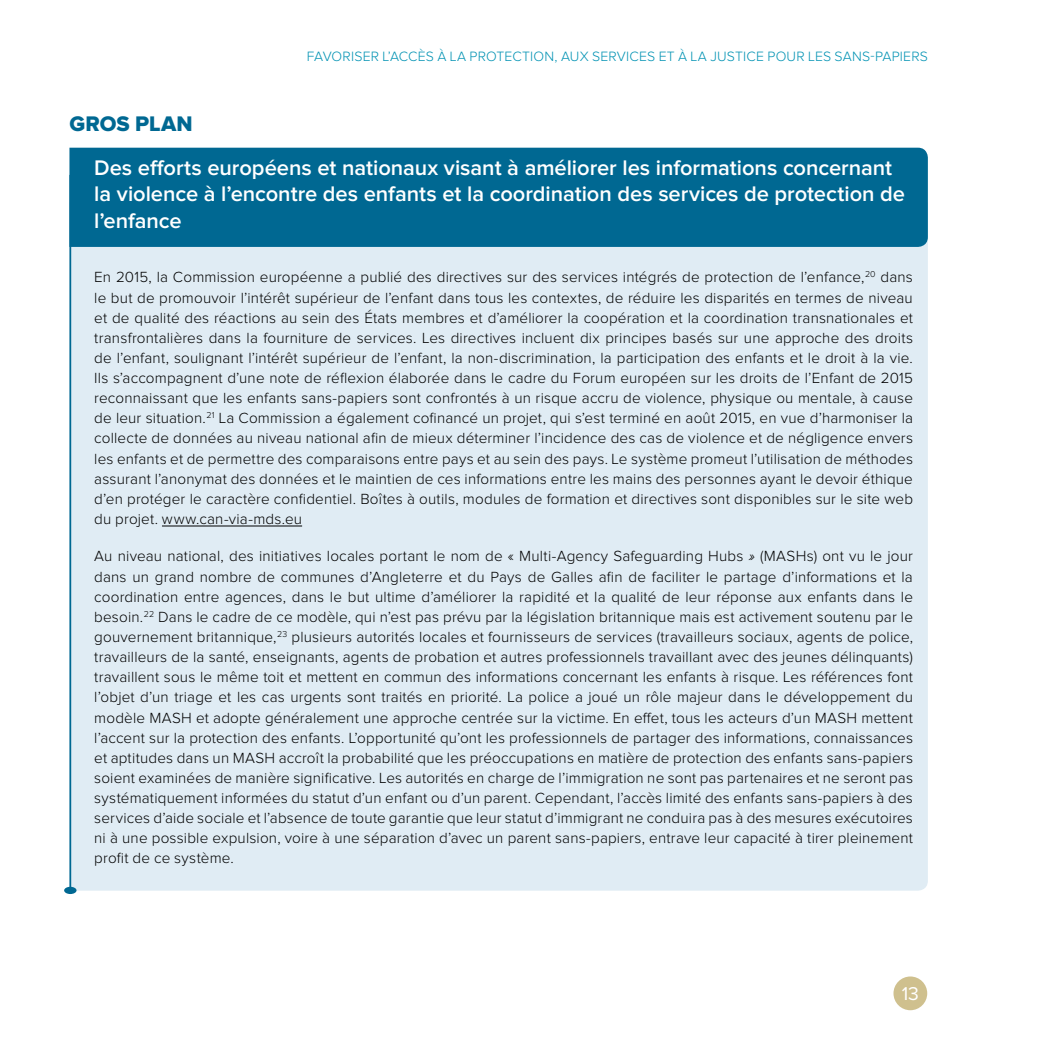
<style>
.page{position:relative;width:1042px;height:1042px;background:#fff}
.page>*{position:absolute;margin:0;border:0;box-sizing:border-box;transform-origin:0 0}
.t1{font:600 21.88px/26.2px "Proxima Nova";color:#fff}
.t2{font:21.88px "Proxima Nova Extrabld";color:#006892}
.t3{font:19.25px "Proxima Nova";color:#fff}
.t4{font:300 15.22px/20.1px "Proxima Nova";letter-spacing:.01em;color:#000;text-align:justify}
.t5{font:300 14px "Proxima Nova";letter-spacing:.01em;color:#0092b3}
.s1{font-style:italic}
</style>
<div class="page">
<div style="left:893px;top:976px;width:34px;height:34px;background:#cfc08e;border-radius:50%"></div>
<div style="left:71px;top:247px;width:857px;height:643px;background:#e0ecf4"></div>
<div style="left:69px;top:148px;width:859px;height:99px;background:#006892"></div>
<hr style="left:69px;top:175px;width:2px;height:715px;background:#006892">
<div style="left:64px;top:887px;width:13px;height:7px;background:#006892;border-radius:50%"></div>
<hr style="left:162px;top:526px;width:140px;height:1px;background:#000">
<p class="t5" style="left:307px;top:48px;width:622px">FAVORISER L’ACCÈS À LA PROTECTION, AUX SERVICES ET À LA JUSTICE POUR LES SANS-PAPIERS</p>
<h1 class="t2" style="left:69px;top:111px;width:125px">GROS PLAN</h1>
<h1 class="t1" style="left:94px;top:155px;width:812px">Des efforts européens et nationaux visant à améliorer les informations concernant la violence à l’encontre des enfants et la coordination des services de protection de l’enfance</h1>
<p class="t4" style="left:94px;top:268px;width:820px">En 2015, la Commission européenne a publié des directives sur des services intégrés de protection de l’enfance,<sup>20</sup> dans le but de promouvoir l’intérêt supérieur de l’enfant dans tous les contextes, de réduire les disparités en termes de niveau et de qualité des réactions au sein des États membres et d’améliorer la coopération et la coordination transnationales et transfrontalières dans la fourniture de services. Les directives incluent dix principes basés sur une approche des droits de l’enfant, soulignant l’intérêt supérieur de l’enfant, la non-discrimination, la participation des enfants et le droit à la vie.<br>Ils s’accompagnent d’une note de réflexion élaborée dans le cadre du Forum européen sur les droits de l’Enfant de 2015 reconnaissant que les enfants sans-papiers sont confrontés à un risque accru de violence, physique ou mentale, à cause de leur situation.<sup>21</sup> La Commission a également cofinancé un projet, qui s’est terminé en août 2015, en vue d’harmoniser la collecte de données au niveau national afin de mieux déterminer l’incidence des cas de violence et de négligence envers les enfants et de permettre des comparaisons entre pays et au sein des pays. Le système promeut l’utilisation de méthodes assurant l’anonymat des données et le maintien de ces informations entre les mains des personnes ayant le devoir éthique d’en protéger le caractère confidentiel. Boîtes à outils, modules de formation et directives sont disponibles sur le site web du projet. www.can-via-mds.eu</p>
<p class="t4" style="left:94px;top:547px;width:820px">Au niveau national, des initiatives locales portant le nom de « Multi-Agency Safeguarding Hubs <span class="s1">»</span> (MASHs) ont vu le jour dans un grand nombre de communes d’Angleterre et du Pays de Galles afin de faciliter le partage d’informations et la coordination entre agences, dans le but ultime d’améliorer la rapidité et la qualité de leur réponse aux enfants dans le besoin.<sup>22</sup> Dans le cadre de ce modèle, qui n’est pas prévu par la législation britannique mais est activement soutenu par le gouvernement britannique,<sup>23</sup> plusieurs autorités locales et fournisseurs de services (travailleurs sociaux, agents de police, travailleurs de la santé, enseignants, agents de probation et autres professionnels travaillant avec des jeunes délinquants) travaillent sous le même toit et mettent en commun des informations concernant les enfants à risque. Les références font l’objet d’un triage et les cas urgents sont traités en priorité. La police a joué un rôle majeur dans le développement du modèle MASH et adopte généralement une approche centrée sur la victime. En effet, tous les acteurs d’un MASH mettent l’accent sur la protection des enfants. L’opportunité qu’ont les professionnels de partager des informations, connaissances et aptitudes dans un MASH accroît la probabilité que les préoccupations en matière de protection des enfants sans-papiers soient examinées de manière significative. Les autorités en charge de l’immigration ne sont pas partenaires et ne seront pas systématiquement informées du statut d’un enfant ou d’un parent. Cependant, l’accès limité des enfants sans-papiers à des services d’aide sociale et l’absence de toute garantie que leur statut d’immigrant ne conduira pas à des mesures exécutoires ni à une possible expulsion, voire à une séparation d’avec un parent sans-papiers, entrave leur capacité à tirer pleinement profit de ce système.</p>
<p class="t3" style="left:902px;top:982px;width:19px">13</p>
</div>
